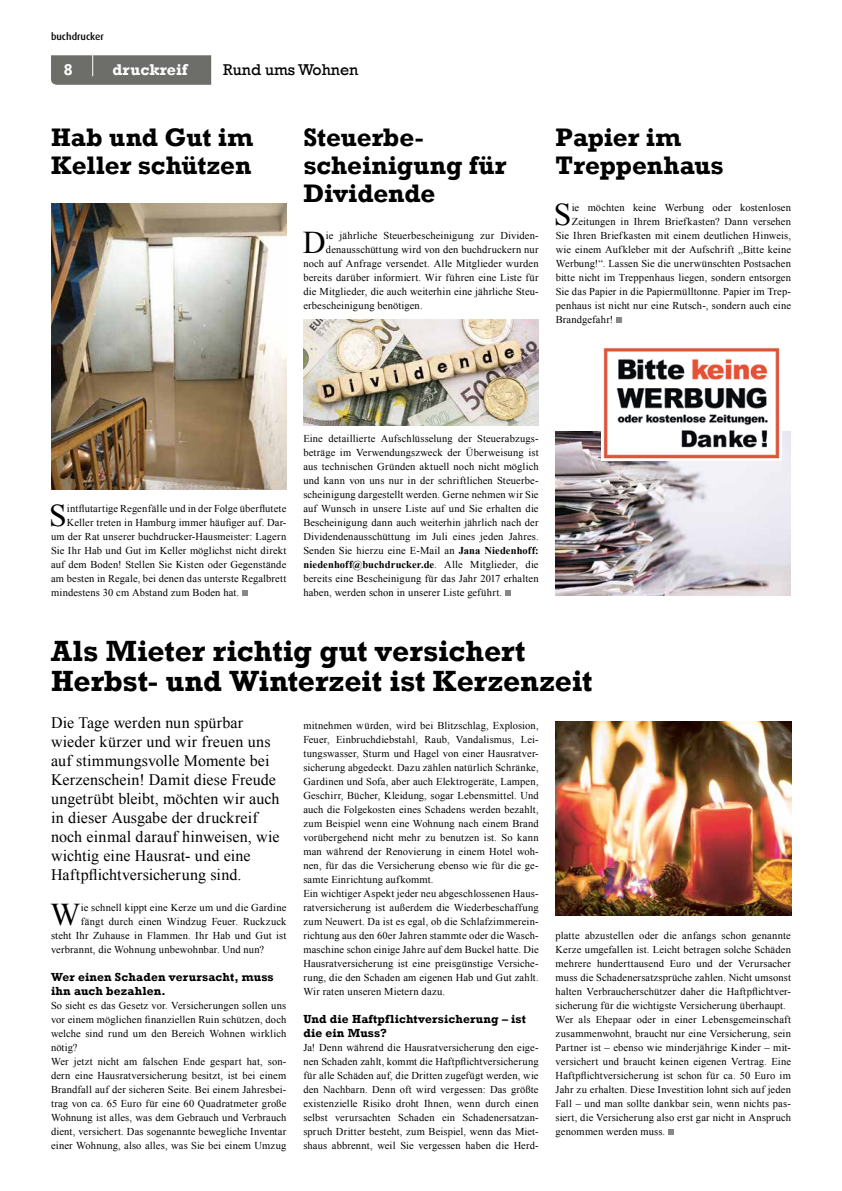
<style>
.page{position:relative;width:842px;height:1191px;background:#fff}
.page>*{position:absolute;margin:0;border:0;box-sizing:border-box;transform-origin:0 0}
.t1{font:31.6px "Times New Roman";color:#000}
.t2{font:700 30px/30px "Rockwell";letter-spacing:-.005em;color:#000}
.t3{font:700 26px/28px "Rockwell";letter-spacing:-.005em;color:#000}
.t4{font:16px/19px "Times New Roman";letter-spacing:.005em;color:#000}
.t5{font:16px "Rockwell";color:#000}
.t6{font:700 16px "Rockwell";color:#fff}
.t7{font:700 12px/14px "Rockwell";letter-spacing:.01em;color:#000}
.t8{font:10.5px/14px "Times New Roman";letter-spacing:.015em;color:#000}
.t9{font:500 10px "Dax";color:#000}
.s1{font-weight:700}
</style>
<div class="page">
<img style="left:556px;top:432px;width:235px;height:163px">
<img style="left:556px;top:721px;width:235px;height:194px">
<svg style="left:51px;top:55px;width:160px;height:30px;background:#6f6f6b"></svg>
<hr style="left:92px;top:42px;width:1px;height:34px;background:#fff">
<svg style="left:242px;top:590px;width:6px;height:6px"></svg>
<svg style="left:616px;top:317px;width:6px;height:6px"></svg>
<svg style="left:505px;top:590px;width:6px;height:6px"></svg>
<svg style="left:668px;top:1129px;width:6px;height:6px"></svg>
<img style="left:51px;top:204px;width:235px;height:285px">
<img style="left:601px;top:348px;width:180px;height:112px">
<img style="left:303px;top:319px;width:236px;height:106px">
<p class="t9" style="left:51px;top:31px;width:54px">buchdrucker</p>
<h3 class="t6" style="left:64px;top:60px;width:10px">8</h3>
<h3 class="t6" style="left:113px;top:60px;width:76px">druckreif</h3>
<h3 class="t5" style="left:223px;top:60px;width:137px">Rund ums Wohnen</h3>
<h3 class="t3" style="left:51px;top:123px;width:204px">Hab und Gut im<br>Keller schützen</h3>
<h3 class="t3" style="left:303px;top:123px;width:205px">Steuerbe-- scheinigung für<br>Dividende</h3>
<h1 class="t1" style="left:303px;top:221px;width:24px">D</h1>
<p class="t8" style="left:326px;top:228px;width:214px">ie jährliche Steuerbescheinigung zur Dividen-</p>
<p class="t8" style="left:326px;top:242px;width:214px">denausschüttung wird von den buchdruckern nur</p>
<p class="t8" style="left:303px;top:256px;width:237px">noch auf Anfrage versendet. Alle Mitglieder wurden</p>
<p class="t8" style="left:303px;top:270px;width:237px">bereits darüber informiert. Wir führen eine Liste für</p>
<p class="t8" style="left:303px;top:284px;width:237px">die Mitglieder, die auch weiterhin eine jährliche Steu-</p>
<p class="t8" style="left:303px;top:298px;width:121px">erbescheinigung benötigen.</p>
<h3 class="t3" style="left:556px;top:123px;width:170px">Papier im<br>Treppenhaus</h3>
<h1 class="t1" style="left:554px;top:193px;width:19px">S</h1>
<p class="t8" style="left:572px;top:200px;width:221px">ie möchten keine Werbung oder kostenlosen</p>
<p class="t8" style="left:572px;top:214px;width:221px">Zeitungen in Ihrem Briefkasten? Dann versehen</p>
<p class="t8" style="left:556px;top:228px;width:237px">Sie Ihren Briefkasten mit einem deutlichen Hinweis,</p>
<p class="t8" style="left:556px;top:242px;width:237px">wie einem Aufkleber mit der Aufschrift „Bitte keine</p>
<p class="t8" style="left:556px;top:256px;width:237px">Werbung!“. Lassen Sie die unerwünschten Postsachen</p>
<p class="t8" style="left:556px;top:270px;width:237px">bitte nicht im Treppenhaus liegen, sondern entsorgen</p>
<p class="t8" style="left:556px;top:284px;width:237px">Sie das Papier in die Papiermülltonne. Papier im Trep-</p>
<p class="t8" style="left:556px;top:298px;width:237px">penhaus ist nicht nur eine Rutsch-, sondern auch eine</p>
<p class="t8" style="left:556px;top:312px;width:59px">Brandgefahr!</p>
<h1 class="t1" style="left:49px;top:494px;width:19px">S</h1>
<p class="t8" style="left:67px;top:501px;width:221px">intflutartige Regenfälle und in der Folge überflutete</p>
<p class="t8" style="left:67px;top:515px;width:221px">Keller treten in Hamburg immer häufiger auf. Dar-</p>
<p class="t8" style="left:51px;top:529px;width:237px">um der Rat unserer buchdrucker-Hausmeister: Lagern</p>
<p class="t8" style="left:51px;top:543px;width:237px">Sie Ihr Hab und Gut im Keller möglichst nicht direkt</p>
<p class="t8" style="left:51px;top:557px;width:237px">auf dem Boden! Stellen Sie Kisten oder Gegenstände</p>
<p class="t8" style="left:51px;top:571px;width:237px">am besten in Regale, bei denen das unterste Regalbrett</p>
<p class="t8" style="left:51px;top:585px;width:190px">mindestens 30 cm Abstand zum Boden hat.</p>
<p class="t8" style="left:303px;top:431px;width:237px;text-align:justify">Eine detaillierte Aufschlüsselung der Steuerabzugs&shy;beträge im Verwendungszweck der Überweisung ist aus technischen Gründen aktuell noch nicht möglich und kann von uns nur in der schriftlichen Steuerbe&shy;scheinigung dargestellt werden. Gerne nehmen wir Sie auf Wunsch in unsere Liste auf und Sie erhalten die Bescheinigung dann auch weiterhin jährlich nach der Dividendenausschüttung im Juli eines jeden Jahres.<br>Senden Sie hierzu eine E-Mail an <span class="s1">Jana Niedenhoff: niedenhoff@buchdrucker.de</span>. Alle Mitglieder, die bereits eine Bescheinigung für das Jahr 2017 erhalten haben, werden schon in unserer Liste geführt.</p>
<h2 class="t2" style="left:51px;top:635px;width:543px">Als Mieter richtig gut versichert<br>Herbst- und Winterzeit ist Kerzenzeit</h2>
<p class="t4" style="left:51px;top:713px;width:230px">Die Tage werden nun spürbar wieder kürzer und wir freuen uns auf stimmungsvolle Momente bei<br>Kerzenschein! Damit diese Freude ungetrübt bleibt, möchten wir auch in dieser Ausgabe der druckreif noch einmal darauf hinweisen, wie wichtig eine Hausrat- und eine<br>Haftpflichtversicherung sind.</p>
<h1 class="t1" style="left:51px;top:893px;width:31px">W</h1>
<p class="t8" style="left:81px;top:900px;width:207px">ie schnell kippt eine Kerze um und die Gardine</p>
<p class="t8" style="left:81px;top:914px;width:207px">fängt durch einen Windzug Feuer. Ruckzuck</p>
<p class="t8" style="left:51px;top:928px;width:237px">steht Ihr Zuhause in Flammen. Ihr Hab und Gut ist</p>
<p class="t8" style="left:51px;top:942px;width:215px">verbrannt, die Wohnung unbewohnbar. Und nun?</p>
<p class="t7" style="left:51px;top:970px;width:224px">Wer einen Schaden verursacht, muss ihn auch bezahlen.</p>
<p class="t8" style="left:51px;top:998px;width:237px">So sieht es das Gesetz vor. Versicherungen sollen uns vor einem möglichen finanziellen Ruin schützen, doch welche sind rund um den Bereich Wohnen wirklich nötig?<br>Wer jetzt nicht am falschen Ende gespart hat, son&shy;dern eine Hausratversicherung besitzt, ist bei einem Brandfall auf der sicheren Seite. Bei einem Jahresbei&shy;trag von ca. 65 Euro für eine 60 Quadratmeter große Wohnung ist alles, was dem Gebrauch und Verbrauch dient, versichert. Das sogenannte bewegliche Inventar einer Wohnung, also alles, was Sie bei einem Umzug</p>
<p class="t8" style="left:303px;top:718px;width:237px">mitnehmen würden, wird bei Blitzschlag, Explosion, Feuer, Einbruchdiebstahl, Raub, Vandalismus, Lei&shy;tungswasser, Sturm und Hagel von einer Hausratver&shy;sicherung abgedeckt. Dazu zählen natürlich Schränke, Gardinen und Sofa, aber auch Elektrogeräte, Lampen, Geschirr, Bücher, Kleidung, sogar Lebensmittel. Und auch die Folgekosten eines Schadens werden bezahlt, zum Beispiel wenn eine Wohnung nach einem Brand vorübergehend nicht mehr zu benutzen ist. So kann man während der Renovierung in einem Hotel woh&shy;nen, für das die Versicherung ebenso wie für die ge&shy;samte Einrichtung aufkommt.<br>Ein wichtiger Aspekt jeder neu abgeschlossenen Haus&shy;ratversicherung ist außerdem die Wiederbeschaffung zum Neuwert. Da ist es egal, ob die Schlafzimmerein&shy;richtung aus den 60er Jahren stammte oder die Wasch&shy;maschine schon einige Jahre auf dem Buckel hatte. Die Hausratversicherung ist eine preisgünstige Versiche&shy;rung, die den Schaden am eigenen Hab und Gut zahlt.<br>Wir raten unseren Mietern dazu.</p>
<p class="t7" style="left:303px;top:1012px;width:224px">Und die Haftpflichtversicherung – ist die ein Muss?</p>
<p class="t8" style="left:303px;top:1040px;width:237px;text-align:justify">Ja! Denn während die Hausratversicherung den eige&shy;nen Schaden zahlt, kommt die Haftpflichtversicherung für alle Schäden auf, die Dritten zugefügt werden, wie den Nachbarn. Denn oft wird vergessen: Das größte existenzielle Risiko droht Ihnen, wenn durch einen selbst verursachten Schaden ein Schadenersatzan&shy;spruch Dritter besteht, zum Beispiel, wenn das Miet&shy;shaus abbrennt, weil Sie vergessen haben die Herd-</p>
<p class="t8" style="left:556px;top:928px;width:237px">platte abzustellen oder die anfangs schon genannte Kerze umgefallen ist. Leicht betragen solche Schäden mehrere hunderttausend Euro und der Verursacher muss die Schadenersatzsprüche zahlen. Nicht umsonst halten Verbraucherschützer daher die Haftpflichtver&shy;sicherung für die wichtigste Versicherung überhaupt.<br>Wer als Ehepaar oder in einer Lebensgemeinschaft zusammenwohnt, braucht nur eine Versicherung, sein Partner ist – ebenso wie minderjährige Kinder – mit&shy;versichert und braucht keinen eigenen Vertrag. Eine Haftpflichtversicherung ist schon für ca. 50 Euro im Jahr zu erhalten. Diese Investition lohnt sich auf jeden Fall – und man sollte dankbar sein, wenn nichts pas&shy;siert, die Versicherung also erst gar nicht in Anspruch genommen werden muss.</p>
</div>
